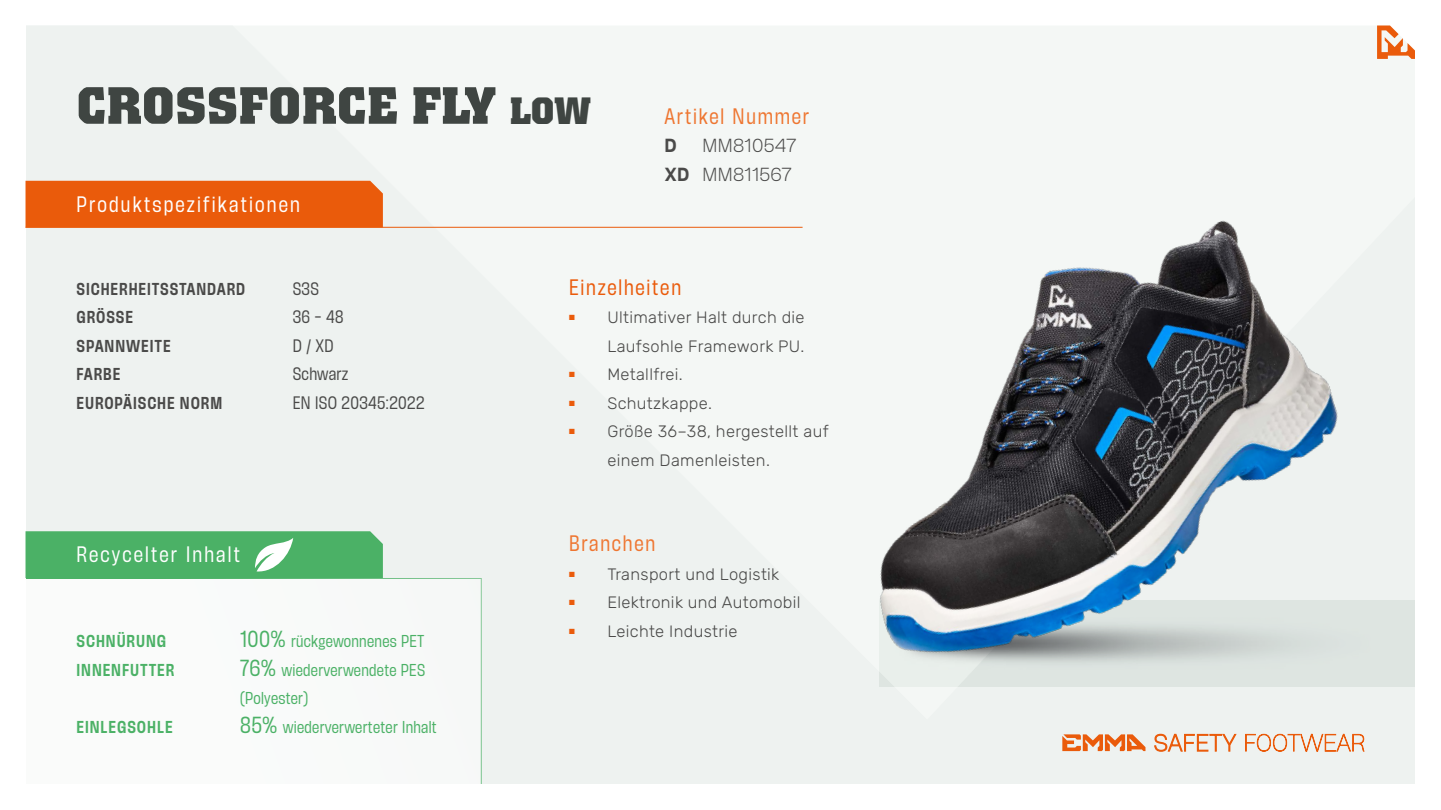
<style>
.page{position:relative;width:1441px;height:810px;background:#fff}
.page>*{position:absolute;margin:0;border:0;box-sizing:border-box;transform-origin:0 0}
.t1{font:700 51.75px "Colossalis";letter-spacing:.02em;color:#3f4542}
.t2{font:condensed 19.5px "Herokid";letter-spacing:.11em;color:#fff}
.t3{font:condensed 19.5px "Herokid";letter-spacing:.09em;color:#ee7631}
.t4{font:condensed 19.5px "Herokid";letter-spacing:.09em;color:#ea5b0b}
.t5{font:300 16.5px/28.5px "Rubik";letter-spacing:.02em;color:#4a4a49;text-align:right}
.t6{font:300 16.5px/28.5px "Herokid";letter-spacing:.02em;color:#4a4a49;text-align:right}
.t7{font:600 16.5px "Herokid";color:#4a4a49}
.t8{font:condensed 15.75px "Herokid";letter-spacing:.02em;color:#4a4a49}
.t9{font:condensed 15px/28.5px "Herokid";letter-spacing:.02em;color:#4bb166}
.t10{font:600 condensed 15px "Herokid";letter-spacing:.06em;color:#4a4a49}
.t11{font:600 condensed 15px "Herokid";letter-spacing:.06em;color:#4bb166}
.s1{font-size:37.65px}
.s2{font-weight:600}
.s3{font-size:20.25px}
</style>
<div class="page">
<div style="left:26px;top:26px;width:1389px;height:758px;background:#eef2f0"></div>
<svg style="left:26px;top:578px;width:455px;height:206px"></svg>
<svg style="left:1376px;top:26px;width:39px;height:33px"></svg>
<svg style="left:1154px;top:734px;width:209px;height:18px;background:#ecc7b0"></svg>
<svg style="left:1062px;top:734px;width:83px;height:17px"></svg>
<div style="left:26px;top:181px;width:357px;height:46px;background:#ea5b0b"></div>
<hr style="left:26px;top:227px;width:776px;height:1px;background:#ea5b0b">
<svg style="left:26px;top:531px;width:357px;height:47px;background:#53b46d"></svg>
<div style="left:1376px;top:601px;width:39px;height:86px;background:#dee5e1"></div>
<img style="left:827px;top:126px;width:549px;height:573px">
<h1 class="t1" style="left:77px;top:76px;width:516px">CROSSFORCE FLY <span class="s1">LOW</span></h1>
<p class="t2" style="left:77px;top:191px;width:225px">Produktspezifikationen</p>
<p class="t3" style="left:664px;top:103px;width:146px">Artikel Nummer</p>
<p class="t7" style="left:664px;top:133px;width:14px">D</p>
<p class="t6" style="left:664px;top:131px;width:133px">MM810547<br><span class="s2">XD</span> MM811567</p>
<p class="t10" style="left:77px;top:278px;width:170px">SICHERHEITSSTANDARD</p>
<p class="t8" style="left:293px;top:278px;width:28px">S3S</p>
<p class="t10" style="left:77px;top:307px;width:58px">GRÖSSE</p>
<p class="t8" style="left:293px;top:306px;width:52px">36 - 48</p>
<p class="t10" style="left:77px;top:335px;width:96px">SPANNWEITE</p>
<p class="t8" style="left:293px;top:335px;width:42px">D / XD</p>
<p class="t10" style="left:77px;top:364px;width:45px">FARBE</p>
<p class="t8" style="left:293px;top:363px;width:57px">Schwarz</p>
<p class="t10" style="left:77px;top:392px;width:147px">EUROPÄISCHE NORM</p>
<p class="t8" style="left:293px;top:392px;width:133px">EN ISO 20345:2022</p>
<p class="t2" style="left:77px;top:542px;width:165px">Recycelter Inhalt</p>
<p class="t11" style="left:77px;top:631px;width:91px">SCHNÜRUNG</p>
<p class="t9" style="left:240px;top:627px;width:186px"><span class="s3">100%</span> rückgewonnenes PET</p>
<p class="t11" style="left:77px;top:659px;width:99px">INNENFUTTER</p>
<p class="t9" style="left:240px;top:656px;width:186px"><span class="s3">76%</span> wiederverwendete PES (Polyester)</p>
<p class="t11" style="left:77px;top:716px;width:98px">EINLEGSOHLE</p>
<p class="t9" style="left:240px;top:713px;width:198px"><span class="s3">85%</span> wiederverwerteter Inhalt</p>
<p class="t4" style="left:569px;top:274px;width:113px">Einzelheiten</p>
<p class="t5" style="left:569px;top:304px;width:237px"><sup>■</sup> Ultimativer Halt durch die<br>Laufsohle Framework PU.</p>
<p class="t5" style="left:569px;top:361px;width:115px"><sup>■</sup> Metallfrei.</p>
<p class="t5" style="left:569px;top:389px;width:144px"><sup>■</sup> Schutzkappe.</p>
<p class="t5" style="left:607px;top:418px;width:223px;text-align:left;text-indent:-38px"><sup>■</sup> Größe 36–38, hergestellt auf einem Damenleisten.</p>
<p class="t3" style="left:569px;top:530px;width:88px">Branchen</p>
<p class="t5" style="left:569px;top:560px;width:212px"><sup>■</sup> Transport und Logistik</p>
<p class="t5" style="left:569px;top:589px;width:233px"><sup>■</sup> Elektronik und Automobil</p>
<p class="t5" style="left:569px;top:617px;width:170px"><sup>■</sup> Leichte Industrie</p>
</div>
